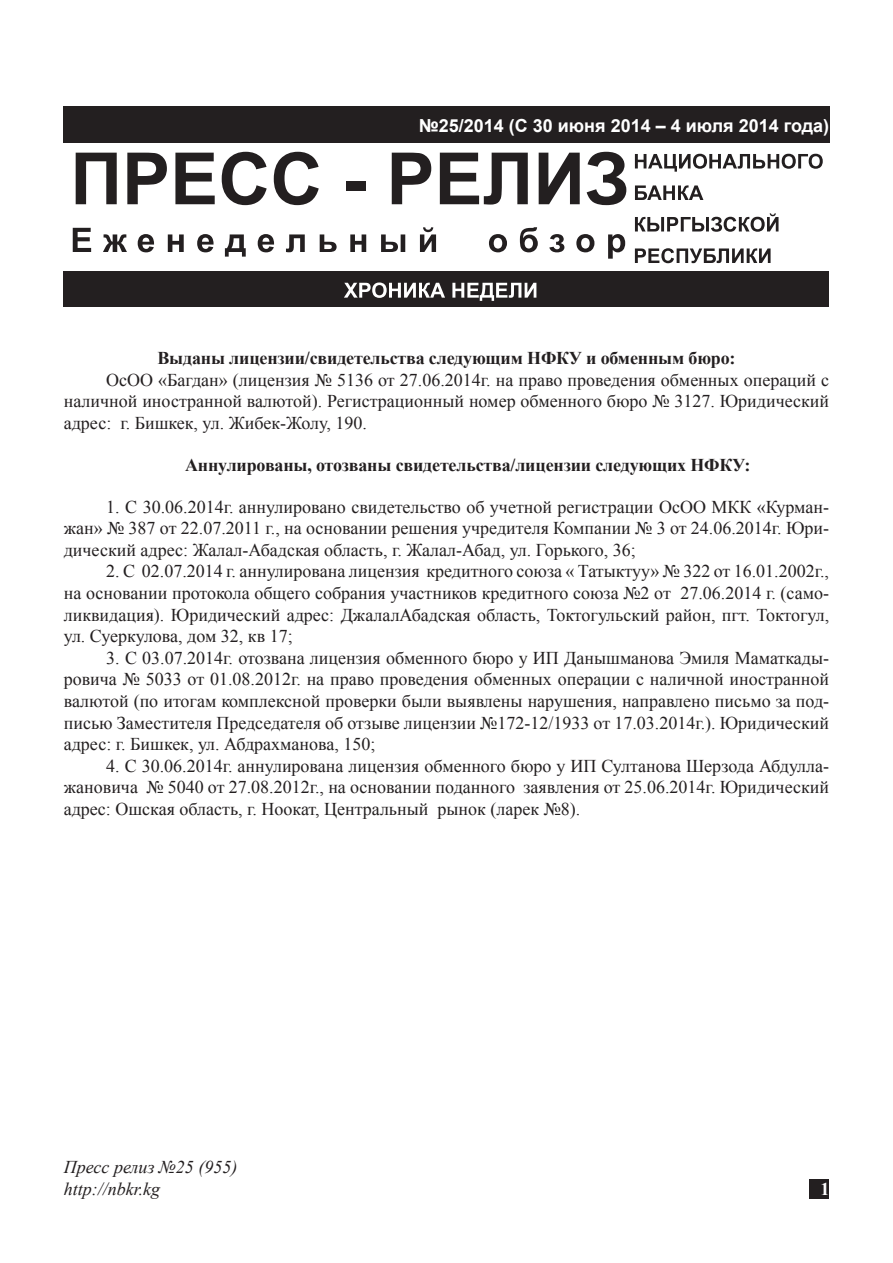
<style>
.page{position:relative;width:893px;height:1263px;background:#fff}
.page>*{position:absolute;margin:0;border:0;box-sizing:border-box;transform-origin:0 0}
.t1{font:18px/21.6px "Times New Roman";color:#231f20;text-align:justify}
.t2{font:700 18px "Times New Roman";letter-spacing:-.01em;color:#231f20}
.t3{font:700 18px "Arial";color:#fff}
.t4{font:italic 18px/21.6px "Times New Roman";color:#231f20}
.t5{font:700 18px "Times New Roman";color:#fff}
</style>
<div class="page">
<div style="left:809px;top:1179px;width:20px;height:20px;background:#231f20"></div>
<div style="left:64px;top:106px;width:766px;height:37px;background:#231f20"></div>
<div style="left:64px;top:272px;width:765px;height:35px;background:#231f20"></div>
<svg style="left:76px;top:153px;width:41px;height:51px"></svg>
<svg style="left:127px;top:153px;width:40px;height:51px"></svg>
<svg style="left:175px;top:153px;width:40px;height:51px"></svg>
<svg style="left:222px;top:152px;width:45px;height:53px"></svg>
<svg style="left:274px;top:152px;width:45px;height:53px"></svg>
<div style="left:346px;top:181px;width:20px;height:9px;background:#231f20"></div>
<svg style="left:392px;top:153px;width:39px;height:51px"></svg>
<svg style="left:440px;top:153px;width:88px;height:52px"></svg>
<svg style="left:539px;top:153px;width:41px;height:51px"></svg>
<svg style="left:587px;top:152px;width:39px;height:53px"></svg>
<svg style="left:635px;top:154px;width:188px;height:18px"></svg>
<svg style="left:635px;top:185px;width:68px;height:15px"></svg>
<svg style="left:635px;top:213px;width:143px;height:19px"></svg>
<svg style="left:635px;top:248px;width:136px;height:15px"></svg>
<svg style="left:73px;top:228px;width:18px;height:24px"></svg>
<svg style="left:103px;top:234px;width:24px;height:18px"></svg>
<svg style="left:138px;top:234px;width:16px;height:18px"></svg>
<svg style="left:168px;top:234px;width:16px;height:18px"></svg>
<svg style="left:197px;top:234px;width:17px;height:18px"></svg>
<svg style="left:225px;top:234px;width:21px;height:23px"></svg>
<svg style="left:258px;top:234px;width:16px;height:18px"></svg>
<svg style="left:286px;top:234px;width:19px;height:18px"></svg>
<svg style="left:320px;top:234px;width:17px;height:18px"></svg>
<svg style="left:350px;top:234px;width:16px;height:18px"></svg>
<svg style="left:381px;top:234px;width:24px;height:18px"></svg>
<svg style="left:420px;top:227px;width:16px;height:25px"></svg>
<svg style="left:489px;top:234px;width:18px;height:18px"></svg>
<svg style="left:520px;top:227px;width:18px;height:25px"></svg>
<svg style="left:549px;top:234px;width:15px;height:18px"></svg>
<svg style="left:576px;top:234px;width:18px;height:18px"></svg>
<svg style="left:608px;top:234px;width:17px;height:25px"></svg>
<svg style="left:344px;top:282px;width:101px;height:16px"></svg>
<svg style="left:452px;top:283px;width:84px;height:18px"></svg>
<p class="t3" style="left:419px;top:114px;width:412px">№25/2014 (С 30 июня 2014 – 4 июля 2014 года)</p>
<p class="t2" style="left:157px;top:346px;width:580px">Выданы лицензии/свидетельства следующим НФКУ и обменным бюро:</p>
<p class="t1" style="left:64px;top:369px;width:767px;text-indent:43px">ОсОО «Багдан» (лицензия № 5136 от 27.06.2014г. на право проведения обменных операций с наличной иностранной валютой). Регистрационный номер обменного бюро № 3127. Юридический адрес: г. Бишкек, ул. Жибек-Жолу, 190.</p>
<p class="t2" style="left:185px;top:452px;width:567px">Аннулированы, отозваны свидетельства/лицензии следующих НФКУ:</p>
<p class="t1" style="left:64px;top:495px;width:767px;text-indent:43px">1. С 30.06.2014г. аннулировано свидетельство об учетной регистрации ОсОО МКК «Курман&shy;жан» № 387 от 22.07.2011 г., на основании решения учредителя Компании № 3 от 24.06.2014г. Юри&shy;дический адрес: Жалал-Абадская область, г. Жалал-Абад, ул. Горького, 36;</p>
<p class="t1" style="left:64px;top:560px;width:767px;text-indent:43px">2. С 02.07.2014 г. аннулирована лицензия кредитного союза « Татыктуу» № 322 от 16.01.2002г., на основании протокола общего собрания участников кредитного союза №2 от 27.06.2014 г. (само&shy;ликвидация). Юридический адрес: ДжалалАбадская область, Токтогульский район, пгт. Токтогул, ул. Суеркулова, дом 32, кв 17;</p>
<p class="t1" style="left:64px;top:647px;width:767px;text-indent:43px">3. С 03.07.2014г. отозвана лицензия обменного бюро у ИП Данышманова Эмиля Маматкады&shy;ровича № 5033 от 01.08.2012г. на право проведения обменных операции с наличной иностранной валютой (по итогам комплексной проверки были выявлены нарушения, направлено письмо за под&shy;писью Заместителя Председателя об отзыве лицензии №172-12/1933 от 17.03.2014г.). Юридический адрес: г. Бишкек, ул. Абдрахманова, 150;</p>
<p class="t1" style="left:64px;top:755px;width:767px;text-indent:43px">4. С 30.06.2014г. аннулирована лицензия обменного бюро у ИП Султанова Шерзода Абдулла&shy;жановича № 5040 от 27.08.2012г., на основании поданного заявления от 25.06.2014г. Юридический адреc: Ошская область, г. Ноокат, Центральный рынок (ларек №8).</p>
<p class="t4" style="left:64px;top:1156px;width:175px">Пресс релиз №25 (955) http://nbkr.kg</p>
<p class="t5" style="left:821px;top:1176px;width:10px">1</p>
</div>
